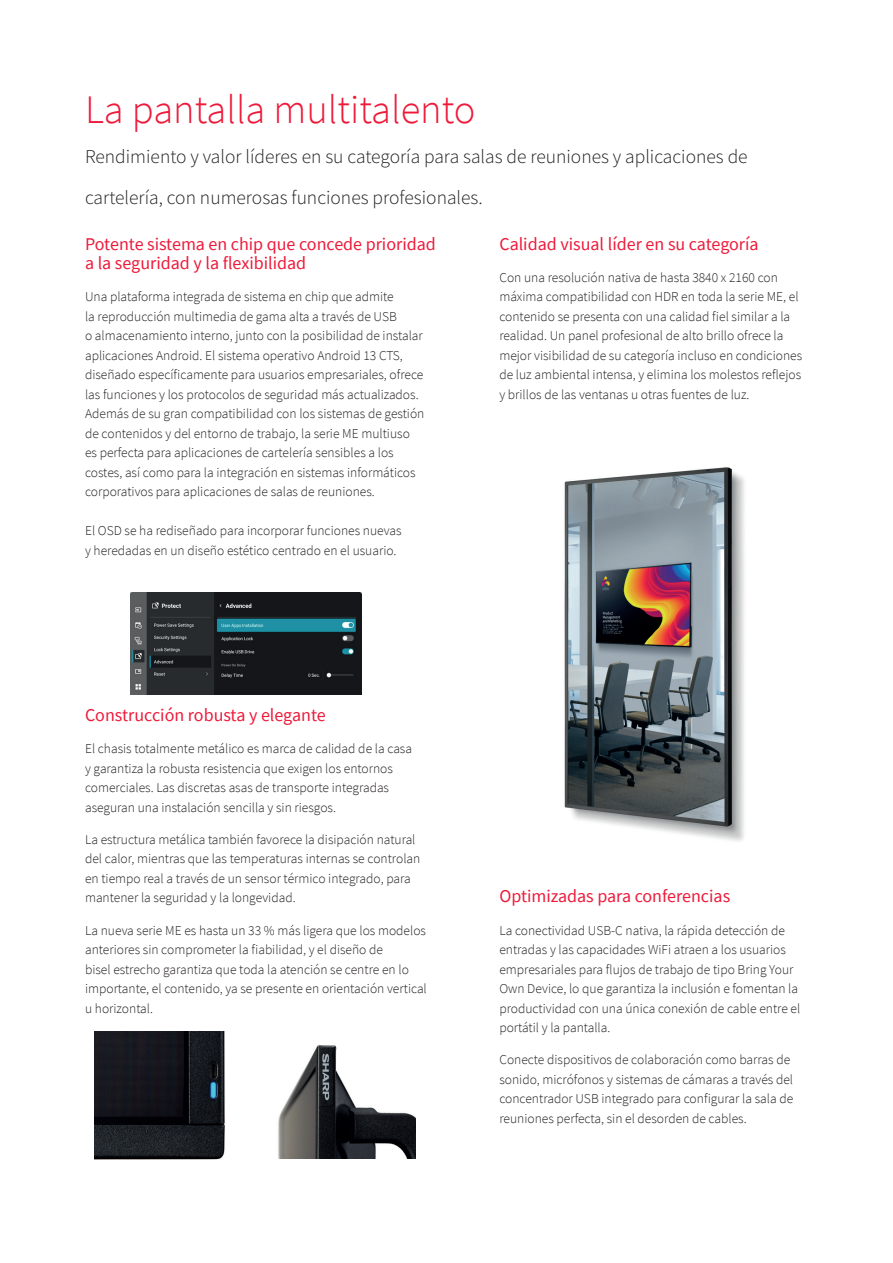
<style>
.page{position:relative;width:893px;height:1263px;background:#fff}
.page>*{position:absolute;margin:0;border:0;box-sizing:border-box;transform-origin:0 0}
.t1{font:300 40.5px "Source Sans Pro";color:#ed1a3a}
.t2{font:19.5px/40.7px "Source Sans Variable";color:#231f20}
.t3{font:18px/19.5px "Source Sans Pro";color:#ed1a3a}
.t4{font:300 13.5px/19.5px "Source Sans Pro";color:#231f20}
</style>
<div class="page">
<img style="left:278px;top:1045px;width:137px;height:113px">
<img style="left:95px;top:1031px;width:130px;height:129px">
<img style="left:130px;top:593px;width:231px;height:101px">
<img style="left:564px;top:467px;width:181px;height:374px">
<h1 class="t1" style="left:85px;top:84px;width:392px">La pantalla multitalento</h1>
<h2 class="t2" style="left:85px;top:137px;width:664px">Rendimiento y valor líderes en su categoría para salas de reuniones y aplicaciones de cartelería, con numerosas funciones profesionales.</h2>
<h3 class="t3" style="left:85px;top:234px;width:352px">Potente sistema en chip que concede prioridad a la seguridad y la flexibilidad</h3>
<p class="t4" style="left:85px;top:287px;width:341px">Una plataforma integrada de sistema en chip que admite<br>la reproducción multimedia de gama alta a través de USB<br>o almacenamiento interno, junto con la posibilidad de instalar aplicaciones Android. El sistema operativo Android 13 CTS, diseñado específicamente para usuarios empresariales, ofrece las funciones y los protocolos de seguridad más actualizados.<br>Además de su gran compatibilidad con los sistemas de gestión de contenidos y del entorno de trabajo, la serie ME multiuso es perfecta para aplicaciones de cartelería sensibles a los costes, así como para la integración en sistemas informáticos corporativos para aplicaciones de salas de reuniones.</p>
<p class="t4" style="left:85px;top:521px;width:318px">El OSD se ha rediseñado para incorporar funciones nuevas y heredadas en un diseño estético centrado en el usuario.</p>
<h3 class="t3" style="left:85px;top:705px;width:242px">Construcción robusta y elegante</h3>
<p class="t4" style="left:85px;top:739px;width:328px">El chasis totalmente metálico es marca de calidad de la casa y garantiza la robusta resistencia que exigen los entornos comerciales. Las discretas asas de transporte integradas aseguran una instalación sencilla y sin riesgos.</p>
<p class="t4" style="left:85px;top:830px;width:337px">La estructura metálica también favorece la disipación natural del calor, mientras que las temperaturas internas se controlan en tiempo real a través de un sensor térmico integrado, para mantener la seguridad y la longevidad.</p>
<p class="t4" style="left:85px;top:920px;width:343px">La nueva serie ME es hasta un 33 % más ligera que los modelos anteriores sin comprometer la fiabilidad, y el diseño de<br>bisel estrecho garantiza que toda la atención se centre en lo importante, el contenido, ya se presente en orientación vertical u horizontal.</p>
<h3 class="t3" style="left:499px;top:234px;width:261px">Calidad visual líder en su categoría</h3>
<p class="t4" style="left:499px;top:268px;width:304px">Con una resolución nativa de hasta 3840 x 2160 con máxima compatibilidad con HDR en toda la serie ME, el contenido se presenta con una calidad fiel similar a la realidad. Un panel profesional de alto brillo ofrece la mejor visibilidad de su categoría incluso en condiciones de luz ambiental intensa, y elimina los molestos reflejos y brillos de las ventanas u otras fuentes de luz.</p>
<h3 class="t3" style="left:499px;top:886px;width:232px">Optimizadas para conferencias</h3>
<p class="t4" style="left:499px;top:920px;width:302px">La conectividad USB-C nativa, la rápida detección de entradas y las capacidades WiFi atraen a los usuarios empresariales para flujos de trabajo de tipo Bring Your Own Device, lo que garantiza la inclusión e fomentan la productividad con una única conexión de cable entre el portátil y la pantalla.</p>
<p class="t4" style="left:499px;top:1050px;width:295px">Conecte dispositivos de colaboración como barras de sonido, micrófonos y sistemas de cámaras a través del concentrador USB integrado para configurar la sala de reuniones perfecta, sin el desorden de cables.</p>
</div>
